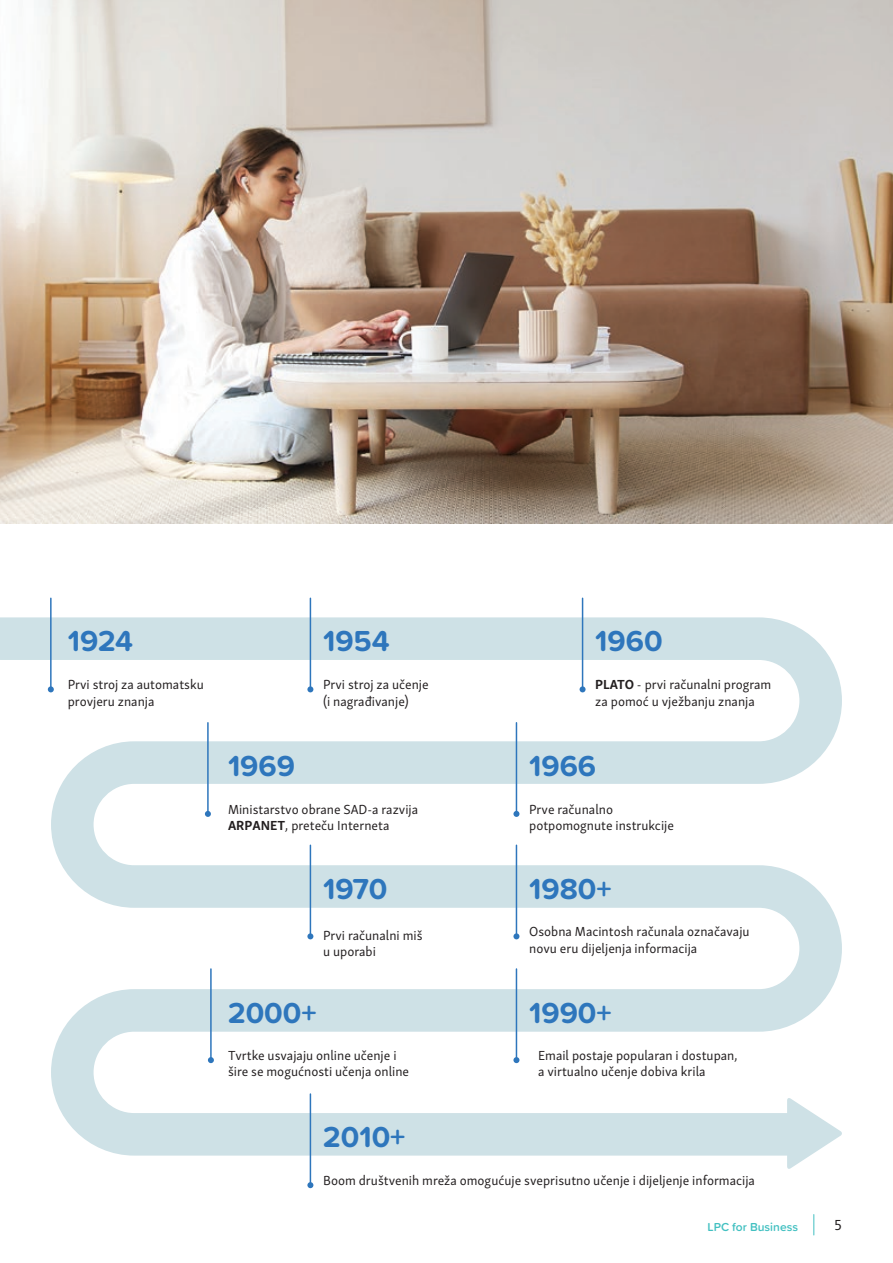
<style>
.page{position:relative;width:893px;height:1263px;background:#fff}
.page>*{position:absolute;margin:0;border:0;box-sizing:border-box;transform-origin:0 0}
.t1{font:700 30px "Proxima Soft";color:#2e76bc}
.t2{font:15px "Skolar Sans Latn";color:#231f20}
.Tekst_01{font:13.5px/16.2px "Skolar Sans Latn";color:#231f20}
.t3{font:600 12px "Proxima Soft";color:#42c0c1}
.s1{font-weight:700}
</style>
<div class="page">
<svg style="left:813px;top:1214px;width:1px;height:21px"></svg>
<svg style="left:0;top:617px;width:842px;height:552px"></svg>
<img style="left:0;top:0;width:893px;height:523px">
<hr style="left:50px;top:598px;width:2px;height:91px;background:#2e76bc">
<svg style="left:48px;top:686px;width:6px;height:6px"></svg>
<hr style="left:310px;top:598px;width:1px;height:91px;background:#2e76bc">
<svg style="left:307px;top:686px;width:6px;height:6px"></svg>
<hr style="left:310px;top:1094px;width:1px;height:91px;background:#2e76bc">
<svg style="left:307px;top:1182px;width:6px;height:6px"></svg>
<hr style="left:582px;top:598px;width:1px;height:91px;background:#2e76bc">
<svg style="left:580px;top:686px;width:6px;height:6px"></svg>
<hr style="left:516px;top:969px;width:1px;height:91px;background:#2e76bc">
<svg style="left:513px;top:1057px;width:6px;height:6px"></svg>
<hr style="left:516px;top:723px;width:1px;height:91px;background:#2e76bc">
<svg style="left:513px;top:811px;width:6px;height:6px"></svg>
<hr style="left:207px;top:723px;width:2px;height:91px;background:#2e76bc">
<svg style="left:205px;top:811px;width:6px;height:6px"></svg>
<hr style="left:310px;top:845px;width:1px;height:91px;background:#2e76bc">
<svg style="left:307px;top:933px;width:6px;height:6px"></svg>
<hr style="left:210px;top:969px;width:2px;height:91px;background:#2e76bc">
<svg style="left:208px;top:1057px;width:6px;height:6px"></svg>
<hr style="left:516px;top:845px;width:1px;height:91px;background:#2e76bc">
<svg style="left:513px;top:933px;width:6px;height:6px"></svg>
<p class="t1" style="left:68px;top:618px;width:67px">1924</p>
<p class="t1" style="left:323px;top:618px;width:68px">1954</p>
<p class="t1" style="left:595px;top:618px;width:69px">1960</p>
<p class="Tekst_01" style="left:68px;top:676px;width:137px">Prvi stroj za automatsku provjeru znanja</p>
<p class="Tekst_01" style="left:323px;top:676px;width:107px">Prvi stroj za učenje (i nagrađivanje)</p>
<p class="Tekst_01" style="left:595px;top:676px;width:178px"><span class="s1">PLATO</span> - prvi računalni program za pomoć u vježbanju znanja</p>
<p class="t1" style="left:228px;top:743px;width:68px">1969</p>
<p class="t1" style="left:529px;top:743px;width:68px">1966</p>
<p class="Tekst_01" style="left:228px;top:800px;width:192px">Ministarstvo obrane SAD-a razvija<br><span class="s1">ARPANET</span>, preteču Interneta</p>
<p class="Tekst_01" style="left:529px;top:800px;width:146px">Prve računalno potpomognute instrukcije</p>
<p class="t1" style="left:323px;top:866px;width:66px">1970</p>
<p class="t1" style="left:529px;top:866px;width:84px">1980+</p>
<p class="Tekst_01" style="left:323px;top:926px;width:101px">Prvi računalni miš u uporabi</p>
<p class="Tekst_01" style="left:529px;top:922px;width:222px">Osobna Macintosh računala označavaju novu eru dijeljenja informacija</p>
<p class="t1" style="left:228px;top:990px;width:90px">2000+</p>
<p class="t1" style="left:529px;top:990px;width:84px">1990+</p>
<p class="Tekst_01" style="left:228px;top:1046px;width:183px">Tvrtke usvajaju online učenje i šire se mogućnosti učenja online</p>
<p class="t1" style="left:323px;top:1114px;width:84px">2010+</p>
<p class="Tekst_01" style="left:538px;top:1046px;width:201px">Email postaje popularan i dostupan, a virtualno učenje dobiva krila</p>
<p class="Tekst_01" style="left:323px;top:1171px;width:433px">Boom društvenih mreža omogućuje sveprisutno učenje i dijeljenje informacija</p>
<p class="t3" style="left:708px;top:1217px;width:92px">LPC for Business</p>
<p class="t2" style="left:835px;top:1214px;width:9px">5</p>
</div>
